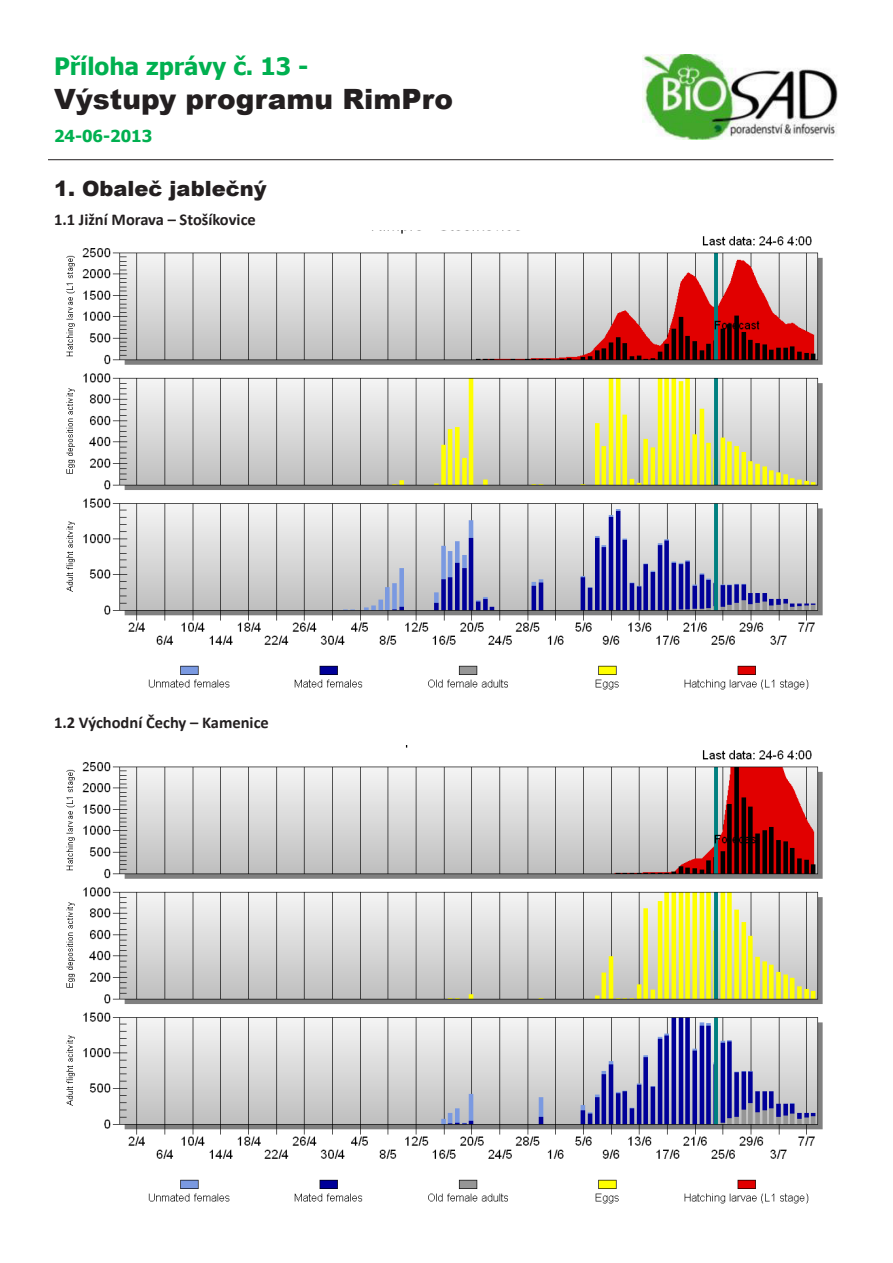
<style>
.page{position:relative;width:893px;height:1263px;background:#fff}
.page>*{position:absolute;margin:0;border:0;box-sizing:border-box;transform-origin:0 0}
.t1{font:900 27.9px "Arial";color:#231f20}
.t2{font:700 24px "Tahoma";color:#00b050}
.t3{font:900 21px "Arial";color:#231f20}
.t4{font:700 16.5px "Calibri";color:#231f20}
.t5{font:700 16.5px "Tahoma";color:#00b050}
</style>
<div class="page">
<img style="left:642px;top:54px;width:196px;height:85px">
<img style="left:66px;top:231px;width:757px;height:459px">
<img style="left:66px;top:745px;width:757px;height:459px">
<hr style="left:48px;top:159px;width:785px;height:1px;background:#231f20">
<p class="t2" style="left:54px;top:50px;width:256px">Příloha zprávy č. 13 -</p>
<p class="t1" style="left:54px;top:79px;width:401px">Výstupy programu RimPro</p>
<p class="t5" style="left:54px;top:125px;width:100px">24-06-2013</p>
<p class="t3" style="left:54px;top:174px;width:214px">1. Obaleč jablečný</p>
<p class="t4" style="left:54px;top:210px;width:203px">1.1 Jižní Morava – Stošíkovice</p>
<p class="t4" style="left:54px;top:712px;width:216px">1.2 Východní Čechy – Kamenice</p>
</div>
